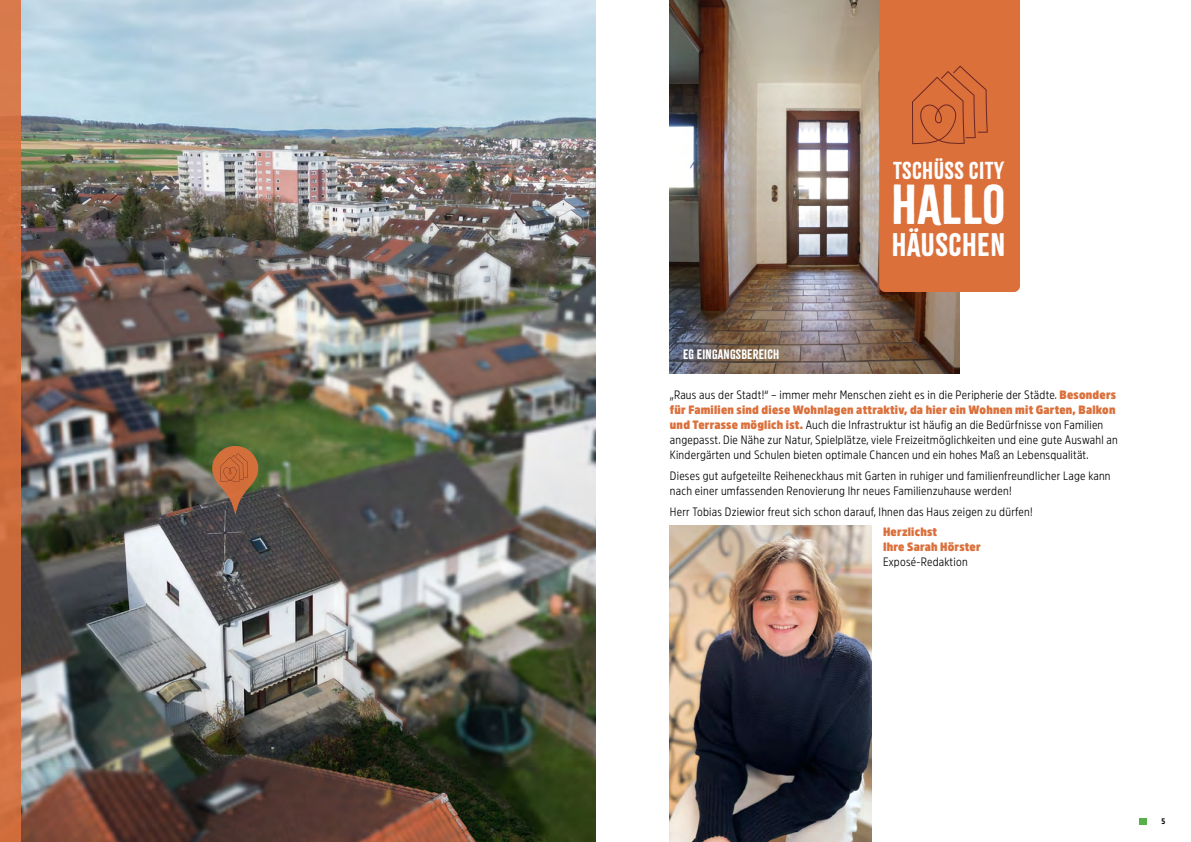
<style>
.page{position:relative;width:1191px;height:842px;background:#fff}
.page>*{position:absolute;margin:0;border:0;box-sizing:border-box;transform-origin:0 0}
.t1{font:49.3px "Citrus Gothic Solid";letter-spacing:.02em;color:#fff}
.t2{font:28.6px "Citrus Gothic Solid";letter-spacing:.02em;color:#fff}
.t3{font:21.5px "Citrus Gothic Solid";letter-spacing:.02em;color:#fff}
.t4{font:300 12px/15px "Amsi Pro Narrow";letter-spacing:.02em;color:#000}
.t5{font:900 12px/15px "Amsi Pro Narrow";letter-spacing:.02em;color:#db703b}
.t6{font:12px "Citrus Gothic Solid";letter-spacing:.02em;color:#fff}
.t7{font:700 8px "Amsi Pro Narrow";color:#000}
.s1{font-weight:900;color:#db703b}
</style>
<div class="page">
<img style="left:670px;top:0;width:289px;height:374px">
<div style="left:879px;top:0;width:141px;height:292px;background:#db703b"></div>
<svg style="left:912px;top:66px;width:75px;height:78px;background:#d06938"></svg>
<img style="left:21px;top:0;width:574px;height:842px">
<img style="left:670px;top:525px;width:201px;height:317px">
<div style="left:0;top:0;width:21px;height:842px;background:linear-gradient(to bottom,#d27343,#cd6d3d)"></div>
<div style="left:1138px;top:818px;width:8px;height:6px;background:#55b047"></div>
<svg style="left:212px;top:446px;width:46px;height:70px;background:#4b583c"></svg>
<p class="t6" style="left:683px;top:346px;width:97px">EG EINGANGSBEREICH</p>
<h3 class="t3" style="left:893px;top:157px;width:112px">TSCHÜSS CITY</h3>
<h1 class="t1" style="left:891px;top:174px;width:115px">HALLO</h1>
<h2 class="t2" style="left:892px;top:227px;width:115px">HÄUSCHEN</h2>
<p class="t4" style="left:670px;top:386px;width:449px">„Raus aus der Stadt!“ – immer mehr Menschen zieht es in die Peripherie der Städte. <span class="s1">Besonders für Familien sind diese Wohnlagen attraktiv, da hier ein Wohnen mit Garten, Balkon und Terrasse möglich ist.</span> Auch die Infrastruktur ist häufig an die Bedürfnisse von Familien angepasst. Die Nähe zur Natur, Spielplätze, viele Freizeitmöglichkeiten und eine gute Auswahl an Kindergärten und Schulen bieten optimale Chancen und ein hohes Maß an Lebensqualität.</p>
<p class="t4" style="left:670px;top:467px;width:442px">Dieses gut aufgeteilte Reiheneckhaus mit Garten in ruhiger und familienfreundlicher Lage kann nach einer umfassenden Renovierung Ihr neues Familienzuhause werden!</p>
<p class="t4" style="left:670px;top:502px;width:364px">Herr Tobias Dziewior freut sich schon darauf, Ihnen das Haus zeigen zu dürfen!</p>
<p class="t5" style="left:883px;top:523px;width:99px">Herzlichst<br>Ihre Sarah Hörster</p>
<p class="t4" style="left:883px;top:553px;width:86px">Exposé-Redaktion</p>
<p class="t7" style="left:1161px;top:815px;width:5px">5</p>
</div>
